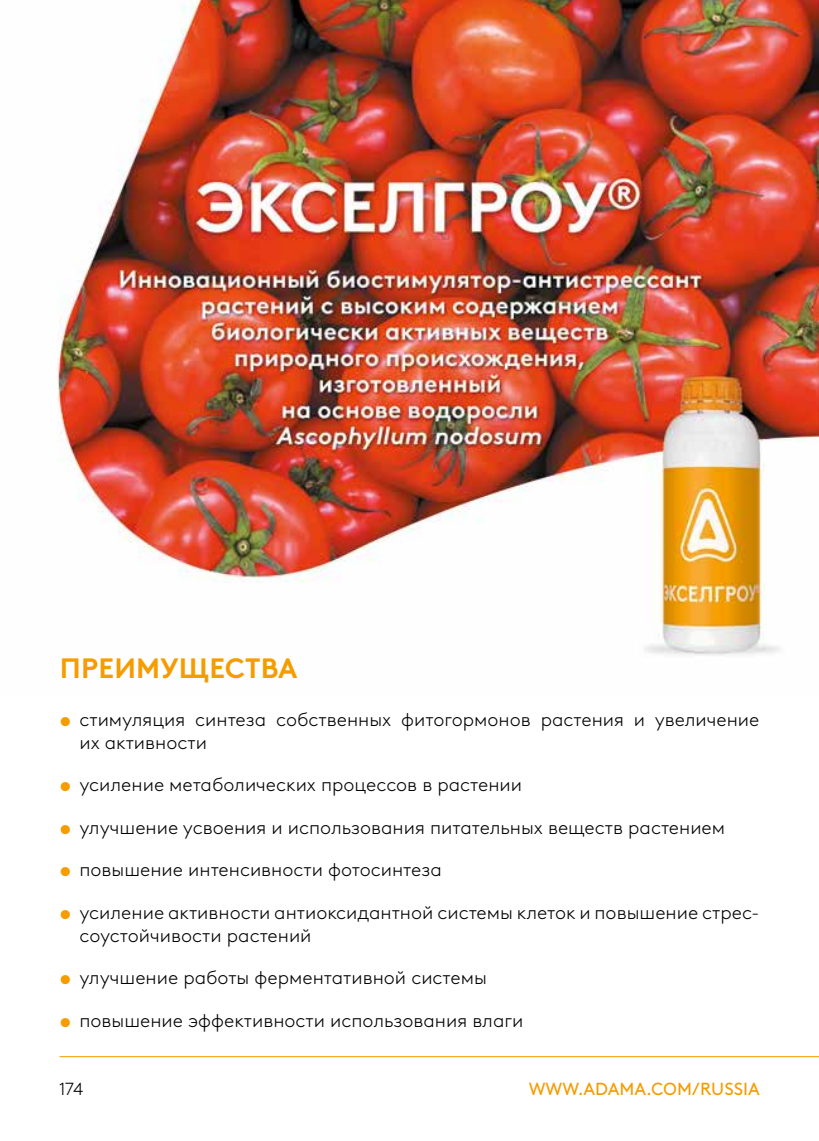
<style>
.page{position:relative;width:819px;height:1141px;background:#fff}
.page>*{position:absolute;margin:0;border:0;box-sizing:border-box;transform-origin:0 0}
.t1{font:700 28px "Brown LL Pan";letter-spacing:.01em;color:#f59c00}
.t2{font:300 19.25px/22.8px "Brown LL Pan";color:#000}
.t3{font:17.5px "Brown LL Pan";color:#f59c00}
.t4{font:300 17.5px "Brown LL Pan";color:#000}
.s1{color:#f59c00}
</style>
<div class="page">
<img style="left:57px;top:0;width:762px;height:655px">
<hr style="left:60px;top:1056px;width:759px;height:1px;background:#f59c00">
<h1 class="t1" style="left:60px;top:647px;width:239px">ПРЕИМУЩЕСТВА</h1>
<p class="t2" style="left:79px;top:707px;width:681px;text-indent:-20px"><span class="s1">•</span> стимуляция синтеза собственных фитогормонов растения и увеличение их активности</p>
<p class="t2" style="left:60px;top:772px;width:464px"><span class="s1">•</span> усиление метаболических процессов в растении</p>
<p class="t2" style="left:60px;top:815px;width:667px"><span class="s1">•</span> улучшение усвоения и использования питательных веществ растением</p>
<p class="t2" style="left:60px;top:857px;width:383px"><span class="s1">•</span> повышение интенсивности фотосинтеза</p>
<p class="t2" style="left:79px;top:900px;width:681px;text-indent:-20px"><span class="s1">•</span> усиление активности антиоксидантной системы клеток и повышение стрес&shy;соустойчивости растений</p>
<p class="t2" style="left:60px;top:965px;width:429px"><span class="s1">•</span> улучшение работы ферментативной системы</p>
<p class="t2" style="left:60px;top:1008px;width:465px"><span class="s1">•</span> повышение эффективности использования влаги</p>
<p class="t4" style="left:60px;top:1076px;width:25px">174</p>
<p class="t3" style="left:528px;top:1076px;width:233px">WWW.ADAMA.COM/RUSSIA</p>
</div>
